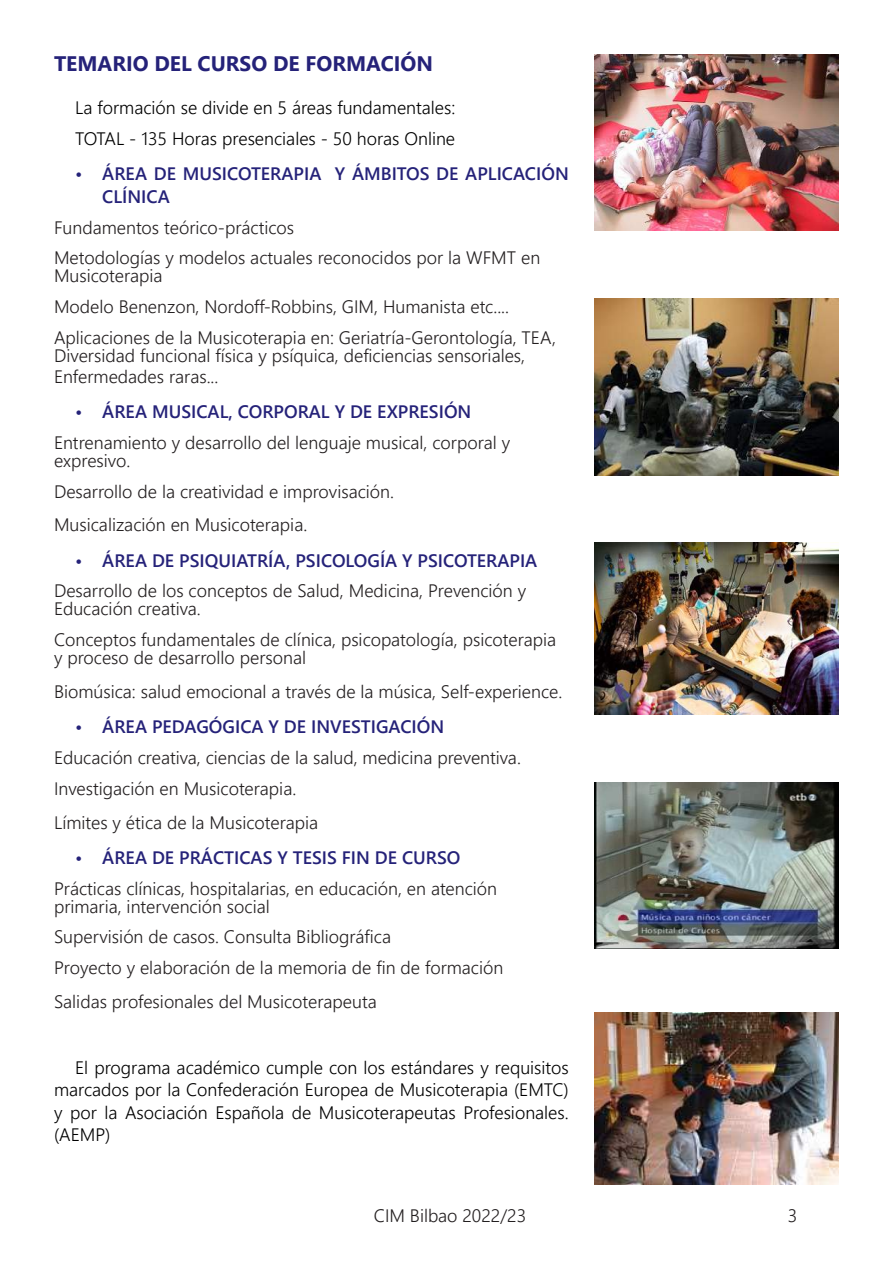
<style>
.page{position:relative;width:893px;height:1263px;background:#fff}
.page>*{position:absolute;margin:0;border:0;box-sizing:border-box;transform-origin:0 0}
.t1{font:700 21px "Segoe UI";color:#252279}
.t2{font:300 18px/30.8px "Segoe UI";color:#231f20}
.t3{font:300 18px/22.5px "Segoe UI";color:#000}
.t4{font:600 18px/22.5px "Segoe UI";color:#252279}
</style>
<div class="page">
<img style="left:594px;top:54px;width:245px;height:177px">
<img style="left:594px;top:299px;width:245px;height:176px">
<img style="left:594px;top:542px;width:245px;height:172px">
<img style="left:594px;top:782px;width:245px;height:166px">
<img style="left:594px;top:1012px;width:245px;height:172px">
<p class="t1" style="left:54px;top:44px;width:380px">TEMARIO DEL CURSO DE FORMACIÓN</p>
<p class="t3" style="left:75px;top:91px;width:382px;line-height:30.8px">La formación se divide en 5 áreas fundamentales:<br>TOTAL - 135 Horas presenciales - 50 horas Online</p>
<p class="t4" style="left:102px;top:161px;width:468px;text-indent:-27px">• ÁREA DE MUSICOTERAPIA Y ÁMBITOS DE APLICACIÓN<br>CLÍNICA</p>
<p class="t2" style="left:54px;top:210px;width:488px">Fundamentos teórico-prácticos<br>Metodologías y modelos actuales reconocidos por la WFMT en</p>
<p class="t2" style="left:54px;top:259px;width:504px">Musicoterapia<br>Modelo Benenzon, Nordoff-Robbins, GIM, Humanista etc....<br>Aplicaciones de la Musicoterapia en: Geriatría-Gerontología, TEA,</p>
<p class="t2" style="left:54px;top:343px;width:473px;line-height:21px">Diversidad funcional física y psíquica, deficiencias sensoriales,<br>Enfermedades raras...</p>
<p class="t4" style="left:75px;top:399px;width:398px">• ÁREA MUSICAL, CORPORAL Y DE EXPRESIÓN</p>
<p class="t2" style="left:54px;top:432px;width:458px;line-height:18px">Entrenamiento y desarrollo del lenguaje musical, corporal y expresivo.</p>
<p class="t2" style="left:54px;top:473px;width:342px;line-height:33.8px">Desarrollo de la creatividad e improvisación.<br>Musicalización en Musicoterapia.</p>
<p class="t4" style="left:75px;top:548px;width:464px">• ÁREA DE PSIQUIATRÍA, PSICOLOGÍA Y PSICOTERAPIA</p>
<p class="t2" style="left:54px;top:580px;width:474px;line-height:18px">Desarrollo de los conceptos de Salud, Medicina, Prevención y<br>Educación creativa.</p>
<p class="t2" style="left:54px;top:629px;width:504px;line-height:18px">Conceptos fundamentales de clínica, psicopatología, psicoterapia y proceso de desarrollo personal</p>
<p class="t2" style="left:54px;top:674px;width:510px">Biomúsica: salud emocional a través de la música, Self-experience.</p>
<p class="t4" style="left:75px;top:714px;width:370px">• ÁREA PEDAGÓGICA Y DE INVESTIGACIÓN</p>
<p class="t2" style="left:54px;top:740px;width:468px">Educación creativa, ciencias de la salud, medicina preventiva.<br>Investigación en Musicoterapia.</p>
<p class="t2" style="left:54px;top:805px;width:266px">Límites y ética de la Musicoterapia</p>
<p class="t4" style="left:75px;top:845px;width:387px">• ÁREA DE PRÁCTICAS Y TESIS FIN DE CURSO</p>
<p class="t2" style="left:54px;top:877px;width:445px;line-height:18px">Prácticas clínicas, hospitalarias, en educación, en atención primaria, intervención social</p>
<p class="t2" style="left:54px;top:920px;width:451px">Supervisión de casos. Consulta Bibliográfica<br>Proyecto y elaboración de la memoria de fin de formación</p>
<p class="t2" style="left:54px;top:984px;width:324px">Salidas profesionales del Musicoterapeuta</p>
<p class="t3" style="left:54px;top:1054px;width:516px;text-align:justify;text-indent:21px">El programa académico cumple con los estándares y requisitos marcados por la Confederación Europea de Musicoterapia (EMTC) y por la Asociación Española de Musicoterapeutas Profesionales. (AEMP)</p>
<p class="t2" style="left:374px;top:1198px;width:154px">CIM Bilbao 2022/23</p>
<p class="t2" style="left:788px;top:1198px;width:11px">3</p>
</div>
